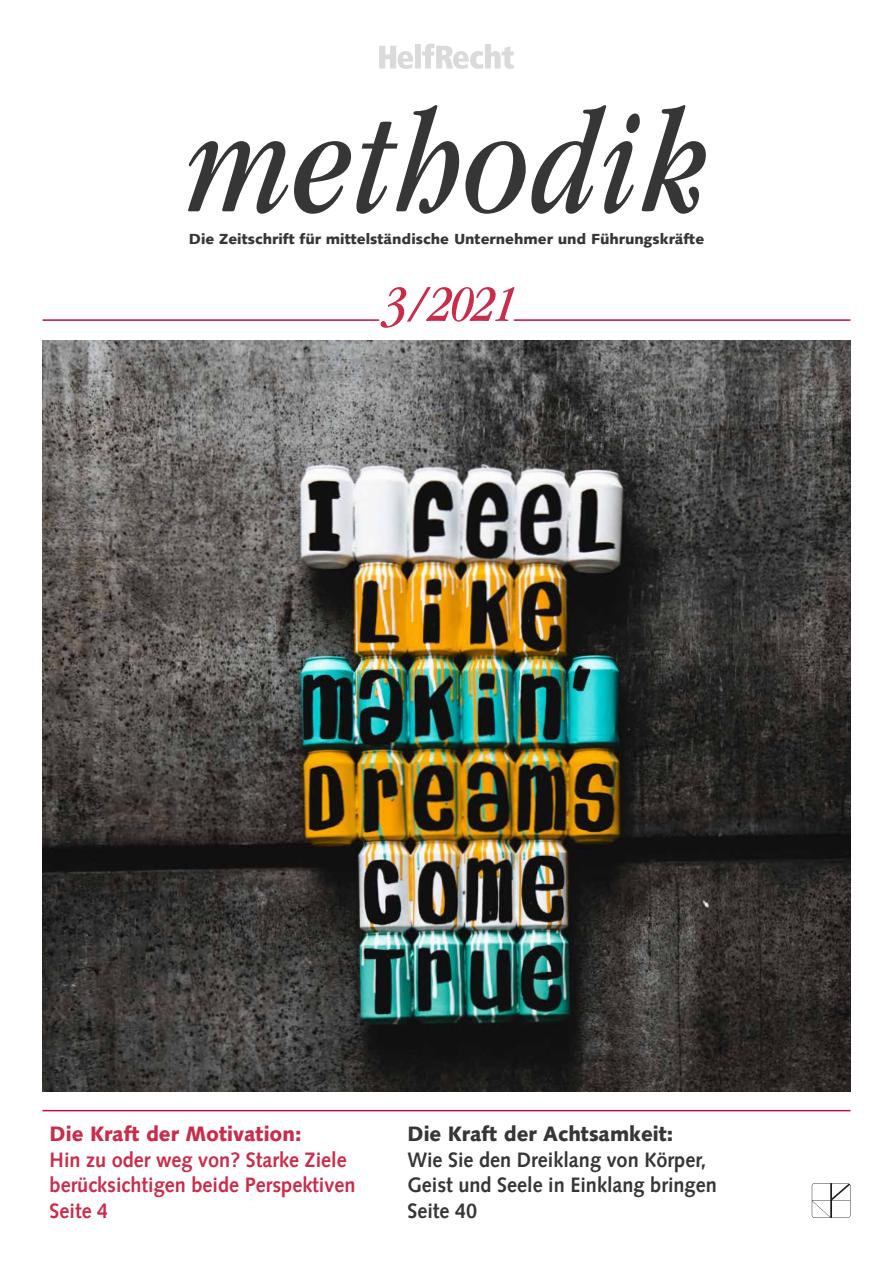
<style>
.page{position:relative;width:893px;height:1263px;background:#fff}
.page>*{position:absolute;margin:0;border:0;box-sizing:border-box;transform-origin:0 0}
.t1{font:italic condensed 150px "Garamond";letter-spacing:.015em;color:#373636}
.t2{font:italic condensed 52.5px "Garamond";color:#ca2d4c}
.t3{font:700 21px/25.5px "Syntax";color:#ca2d4c;scale:.95 1}
.t4{font:700 21px/25.5px "Syntax";color:#373636;scale:.95 1}
.t5{font:900 21px "Syntax";color:#373636;scale:.95 1}
.t6{font:900 21px "Syntax";color:#ca2d4c;scale:.95 1}
.t7{font:900 14.7px "Syntax";color:#373636}
</style>
<div class="page">
<svg style="left:812px;top:1183px;width:38px;height:35px"></svg>
<svg style="left:379px;top:44px;width:135px;height:25px"></svg>
<hr style="left:514px;top:319px;width:336px;height:2px;background:#c60e42">
<hr style="left:43px;top:319px;width:336px;height:2px;background:#c60e42">
<hr style="left:43px;top:1110px;width:807px;height:1px;background:#c60e42">
<img style="left:43px;top:340px;width:807px;height:751px">
<h1 class="t1" style="left:186px;top:80px;width:523px">methodik</h1>
<p class="t7" style="left:189px;top:230px;width:517px">Die Zeitschrift für mittelständische Unternehmer und Führungskräfte</p>
<h2 class="t2" style="left:384px;top:275px;width:135px">3/2021</h2>
<p class="t6" style="left:50px;top:1121px;width:267px">Die Kraft der Motivation:</p>
<p class="t3" style="left:50px;top:1147px;width:324px">Hin zu oder weg von? Starke Ziele berücksichtigen beide Perspektiven<br>Seite 4</p>
<p class="t5" style="left:407px;top:1121px;width:281px">Die Kraft der Achtsamkeit:</p>
<p class="t4" style="left:407px;top:1147px;width:327px">Wie Sie den Dreiklang von Körper,<br>Geist und Seele in Einklang bringen<br>Seite 40</p>
</div>
